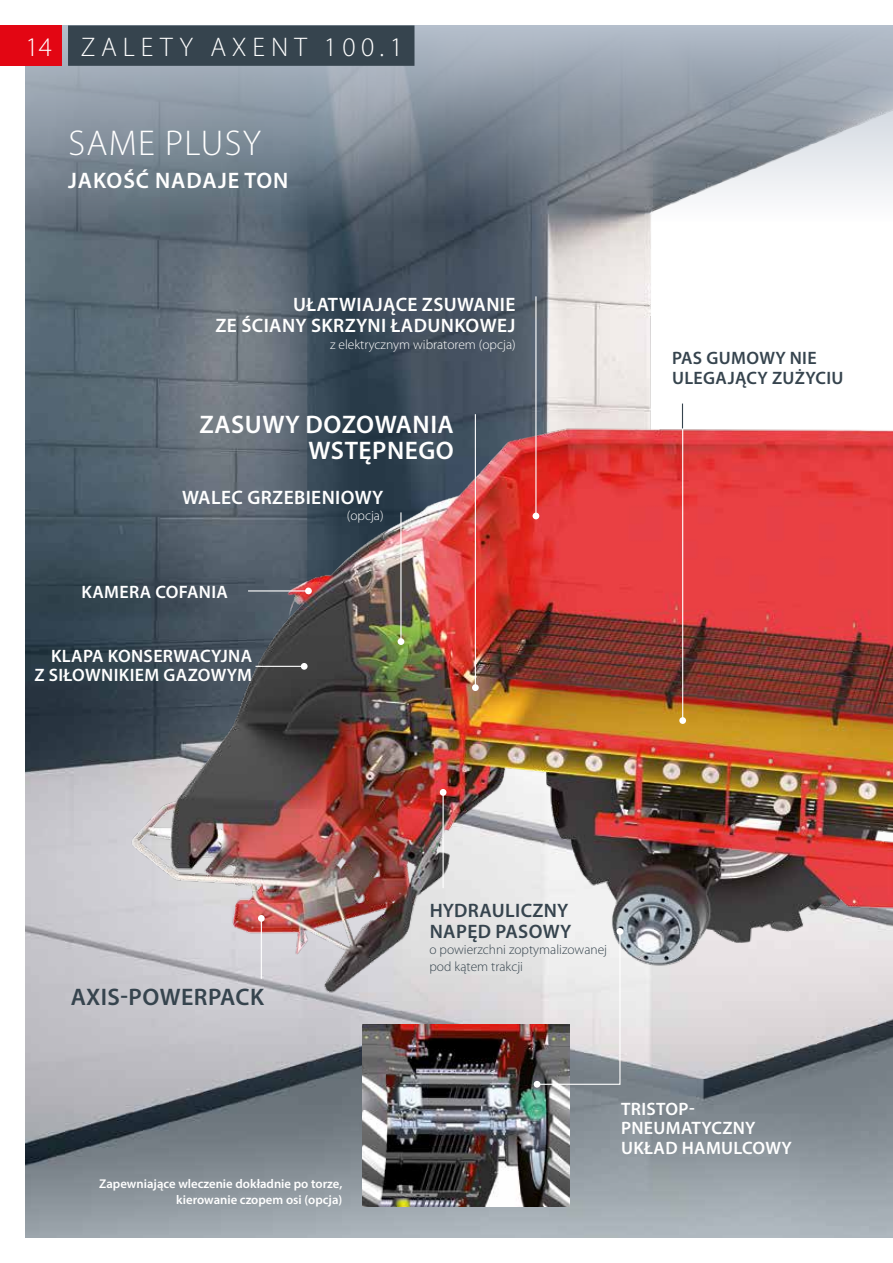
<style>
.page{position:relative;width:893px;height:1263px;background:#fff}
.page>*{position:absolute;margin:0;border:0;box-sizing:border-box;transform-origin:0 0}
.t1{font:300 36px "Myriad Pro";letter-spacing:.04em;color:#fff}
.t2{font:300 27px "Myriad Pro";letter-spacing:.22em;color:#fff}
.t3{font:600 25.5px/25.5px "Myriad Pro";letter-spacing:.02em;color:#fff;text-align:right}
.t4{font:600 24px "Myriad Pro";letter-spacing:.02em;color:#36444e}
.t5{font:600 22.5px "Myriad Pro";letter-spacing:.04em;color:#fff}
.t6{font:600 19.5px/21px "Myriad Pro";letter-spacing:.02em;color:#fff;text-align:right}
.t7{font:600 19.5px/21px "Myriad Pro";letter-spacing:.02em;color:#36444e}
.t8{font:600 18px/19.5px "Myriad Pro";letter-spacing:.02em;color:#fff;text-align:right}
.t9{font:600 18px/19.5px "Myriad Pro";letter-spacing:.02em;color:#36444e}
.t10{font:300 13.5px/16.5px "Myriad Pro";color:#36444e}
.t11{font:300 13.5px "Myriad Pro";color:#fff}
.t12{font:600 12.75px/16.5px "Myriad Pro";color:#fff;text-align:right}
</style>
<div class="page">
<img style="left:26px;top:222px;width:867px;height:1015px">
<svg style="left:26px;top:26px;width:867px;height:196px;background:#8f99a4"></svg>
<div style="left:0;top:26px;width:62px;height:40px;background:#e30613"></div>
<div style="left:68px;top:25px;width:346px;height:41px;background:#36444e"></div>
<img style="left:128px;top:318px;width:765px;height:826px">
<hr style="left:248px;top:590px;width:60px;height:1px;background:#fff">
<div style="left:305px;top:588px;width:7px;height:6px;background:#fff;border-radius:50%"></div>
<hr style="left:255px;top:666px;width:49px;height:1px;background:#fff">
<div style="left:301px;top:663px;width:7px;height:7px;background:#fff;border-radius:50%"></div>
<hr style="left:261px;top:918px;width:1px;height:61px;background:#fff">
<div style="left:258px;top:915px;width:7px;height:7px;background:#fff;border-radius:50%"></div>
<hr style="left:443px;top:792px;width:1px;height:96px;background:#fff">
<div style="left:440px;top:789px;width:6px;height:7px;background:#fff;border-radius:50%"></div>
<hr style="left:535px;top:296px;width:1px;height:220px;background:#fff">
<svg style="left:533px;top:513px;width:6px;height:6px"></svg>
<hr style="left:400px;top:512px;width:1px;height:130px;background:#fff">
<div style="left:398px;top:638px;width:6px;height:7px;background:#fff;border-radius:50%"></div>
<hr style="left:475px;top:414px;width:1px;height:274px;background:#fff">
<div style="left:472px;top:684px;width:7px;height:7px;background:#fff;border-radius:50%"></div>
<img style="left:362px;top:1025px;width:208px;height:181px">
<svg style="left:536px;top:930px;width:85px;height:155px;background:#c9c8c9"></svg>
<div style="left:534px;top:1081px;width:6px;height:7px;background:#fff;border-radius:50%"></div>
<div style="left:617px;top:928px;width:6px;height:7px;background:#fff;border-radius:50%"></div>
<hr style="left:682px;top:428px;width:1px;height:292px;background:#fff">
<div style="left:679px;top:717px;width:7px;height:7px;background:#fff;border-radius:50%"></div>
<svg style="left:682px;top:404px;width:1px;height:24px"></svg>
<h2 class="t2" style="left:26px;top:32px;width:379px">14 ZALETY AXENT 100.1</h2>
<h1 class="t1" style="left:68px;top:123px;width:194px">SAME PLUSY</h1>
<p class="t5" style="left:68px;top:166px;width:222px">JAKOŚĆ NADAJE TON</p>
<p class="t6" style="left:215px;top:293px;width:302px">UŁATWIAJĄCE ZSUWANIE<br>ZE ŚCIANY SKRZYNI ŁADUNKOWEJ</p>
<p class="t11" style="left:330px;top:337px;width:187px">z elektrycznym wibratorem (opcja)</p>
<h3 class="t3" style="left:199px;top:411px;width:256px">ZASUWY DOZOWANIA<br>WSTĘPNEGO</h3>
<p class="t6" style="left:182px;top:486px;width:203px">WALEC GRZEBIENIOWY</p>
<p class="t11" style="left:347px;top:508px;width:38px">(opcja)</p>
<p class="t8" style="left:81px;top:582px;width:148px">KAMERA COFANIA</p>
<p class="t8" style="left:35px;top:645px;width:219px">KLAPA KONSERWACYJNA<br>Z SIŁOWNIKIEM GAZOWYM</p>
<p class="t9" style="left:672px;top:348px;width:173px">PAS GUMOWY NIE<br>ULEGAJĄCY ZUŻYCIU</p>
<h3 class="t4" style="left:71px;top:982px;width:195px">AXIS-POWERPACK</h3>
<p class="t12" style="left:99px;top:1175px;width:245px">Zapewniające wleczenie dokładnie po torze, kierowanie czopem osi (opcja)</p>
<p class="t7" style="left:430px;top:899px;width:143px">HYDRAULICZNY<br>NAPĘD PASOWY</p>
<p class="t10" style="left:429px;top:941px;width:179px">o powierzchni zoptymalizowanej pod kątem trakcji</p>
<p class="t8" style="left:621px;top:1098px;width:172px;text-align:left">TRISTOP-<br>PNEUMATYCZNY<br>UKŁAD HAMULCOWY</p>
</div>
